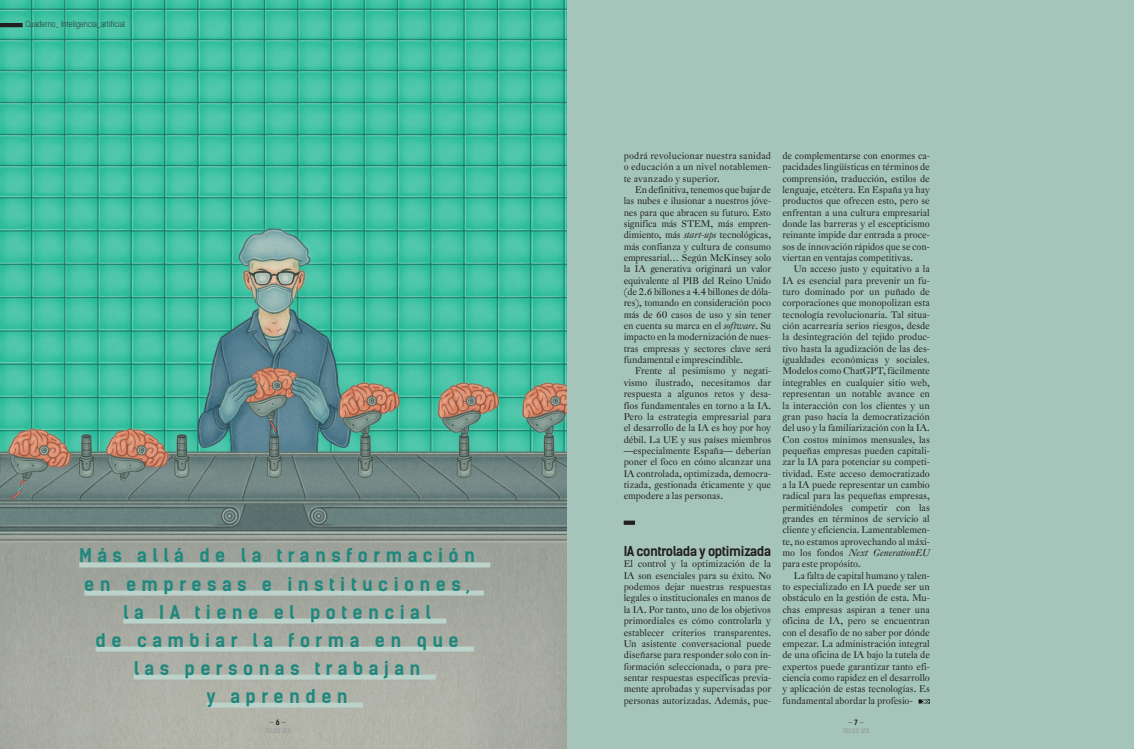
<style>
.page{position:relative;width:1134px;height:749px;background:#fff}
.page>*{position:absolute;margin:0;border:0;box-sizing:border-box;transform-origin:0 0}
._7_3_Sumario_Cuadern{font:700 18px/28px "Kelson Sans";letter-spacing:.3em;color:#1d887e;text-align:center}
._6_2_Ladillo_3_col{font:700 13px "Kelson Sans";letter-spacing:-.03em;color:#231f20}
._1_1_Texto_general_c{font:9.5px/11.3px "DTL Fleischmann D";color:#231f20;text-align:justify}
.t1{font:300 8px "Kelson Sans";color:#231f20}
.t2{font:300 7px "Kelson Sans";color:#231f20}
.t3{font:6px "Kelson Sans";letter-spacing:.005em;color:#939598}
.s1{font-weight:700}
.s2{font-style:italic}
</style>
<div class="page">
<div style="left:0;top:0;width:1134px;height:748px;background:#a5c5ba"></div>
<img style="left:0;top:192px;width:567px;height:356px">
<img style="left:0;top:161px;width:567px;height:31px">
<img style="left:0;top:97px;width:567px;height:19px">
<img style="left:0;top:116px;width:567px;height:45px">
<img style="left:0;top:66px;width:567px;height:31px">
<img style="left:0;top:36px;width:567px;height:30px">
<img style="left:0;top:0;width:567px;height:36px">
<img style="left:0;top:548px;width:567px;height:200px">
<svg style="left:624px;top:520px;width:11px;height:4px"></svg>
<svg style="left:918px;top:699px;width:12px;height:4px"></svg>
<div style="left:79px;top:562px;width:411px;height:5px;background:#bbd3cb"></div>
<div style="left:84px;top:590px;width:400px;height:5px;background:#bbd3cb"></div>
<div style="left:123px;top:618px;width:323px;height:5px;background:#bbd3cb"></div>
<div style="left:96px;top:646px;width:378px;height:5px;background:#bbd3cb"></div>
<div style="left:134px;top:674px;width:302px;height:5px;background:#bbd3cb"></div>
<div style="left:206px;top:702px;width:157px;height:5px;background:#bbd3cb"></div>
<hr style="left:0;top:23px;width:23px;height:4px;background:#231f20">
<p class="t1" style="left:26px;top:19px;width:102px">Cuaderno_ Inteligencia_artificial</p>
<p class="_7_3_Sumario_Cuadern" style="left:79px;top:541px;width:397px">Más allá de la transformación en empresas e instituciones, la IA tiene el potencial<br>de cambiar la forma en que las personas trabajan<br>y aprenden</p>
<p class="t2" style="left:269px;top:717px;width:18px">— <span class="s1">6</span> —</p>
<p class="t3" style="left:265px;top:726px;width:27px">TELOS 123</p>
<p class="_1_1_Texto_general_c" style="left:624px;top:150px;width:149px">podrá revolucionar nuestra sanidad o educación a un nivel notablemen&shy;te avanzado y superior.</p>
<p class="_1_1_Texto_general_c" style="left:624px;top:184px;width:149px;text-indent:11px">En definitiva, tenemos que bajar de las nubes e ilusionar a nuestros jóve&shy;nes para que abracen su futuro. Esto significa más STEM, más empren&shy;dimiento, más <span class="s2">start-ups</span> tecnológicas, más confianza y cultura de consumo empresarial… Según McKinsey solo la IA generativa originará un valor equivalente al PIB del Reino Unido (de 2.6 billones a 4.4 billones de dóla&shy;res), tomando en consideración poco más de 60 casos de uso y sin tener en cuenta su marca en el <span class="s2">software</span>. Su impacto en la modernización de nues&shy;tras empresas y sectores clave será fundamental e imprescindible.</p>
<p class="_1_1_Texto_general_c" style="left:624px;top:365px;width:149px;text-indent:11px">Frente al pesimismo y negati&shy;vismo ilustrado, necesitamos dar respuesta a algunos retos y desa&shy;fíos fundamentales en torno a la IA.<br>Pero la estrategia empresarial para el desarrollo de la IA es hoy por hoy débil. La UE y sus países miembros —especialmente España— deberían poner el foco en cómo alcanzar una IA controlada, optimizada, democra&shy;tizada, gestionada éticamente y que empodere a las personas.</p>
<p class="_6_2_Ladillo_3_col" style="left:624px;top:543px;width:149px">IA controlada y optimizada</p>
<p class="_1_1_Texto_general_c" style="left:624px;top:558px;width:149px">El control y la optimización de la IA son esenciales para su éxito. No podemos dejar nuestras respuestas legales o institucionales en manos de la IA. Por tanto, uno de los objetivos primordiales es cómo controlarla y establecer criterios transparentes.<br>Un asistente conversacional puede diseñarse para responder solo con in&shy;formación seleccionada, o para pre&shy;sentar respuestas específicas previa&shy;mente aprobadas y supervisadas por personas autorizadas. Además, pue-</p>
<p class="_1_1_Texto_general_c" style="left:782px;top:150px;width:149px">de complementarse con enormes ca&shy;pacidades lingüísticas en términos de comprensión, traducción, estilos de lenguaje, etcétera. En España ya hay productos que ofrecen esto, pero se enfrentan a una cultura empresarial donde las barreras y el escepticismo reinante impide dar entrada a proce&shy;sos de innovación rápidos que se con&shy;viertan en ventajas competitivas.</p>
<p class="_1_1_Texto_general_c" style="left:782px;top:263px;width:149px;text-indent:11px">Un acceso justo y equitativo a la IA es esencial para prevenir un fu&shy;turo dominado por un puñado de corporaciones que monopolizan esta tecnología revolucionaria. Tal situa&shy;ción acarrearía serios riesgos, desde la desintegración del tejido produc&shy;tivo hasta la agudización de las des&shy;igualdades económicas y sociales.<br>Modelos como ChatGPT, fácilmente integrables en cualquier sitio web, representan un notable avance en la interacción con los clientes y un gran paso hacia la democratización del uso y la familiarización con la IA.<br>Con costos mínimos mensuales, las pequeñas empresas pueden capitali&shy;zar la IA para potenciar su competi&shy;tividad. Este acceso democratizado a la IA puede representar un cambio radical para las pequeñas empresas, permitiéndoles competir con las grandes en términos de servicio al cliente y eficiencia. Lamentablemen&shy;te, no estamos aprovechando al máxi&shy;mo los fondos <span class="s2">Next GenerationEU </span>para este propósito.</p>
<p class="_1_1_Texto_general_c" style="left:782px;top:569px;width:149px;text-indent:11px">La falta de capital humano y talen&shy;to especializado en IA puede ser un obstáculo en la gestión de esta. Mu&shy;chas empresas aspiran a tener una oficina de IA, pero se encuentran con el desafío de no saber por dónde empezar. La administración integral de una oficina de IA bajo la tutela de expertos puede garantizar tanto efi&shy;ciencia como rapidez en el desarrollo y aplicación de estas tecnologías. Es fundamental abordar la profesio-</p>
<p class="t2" style="left:848px;top:717px;width:18px">— <span class="s1">7</span> —</p>
<p class="t3" style="left:843px;top:726px;width:27px">TELOS 123</p>
</div>
